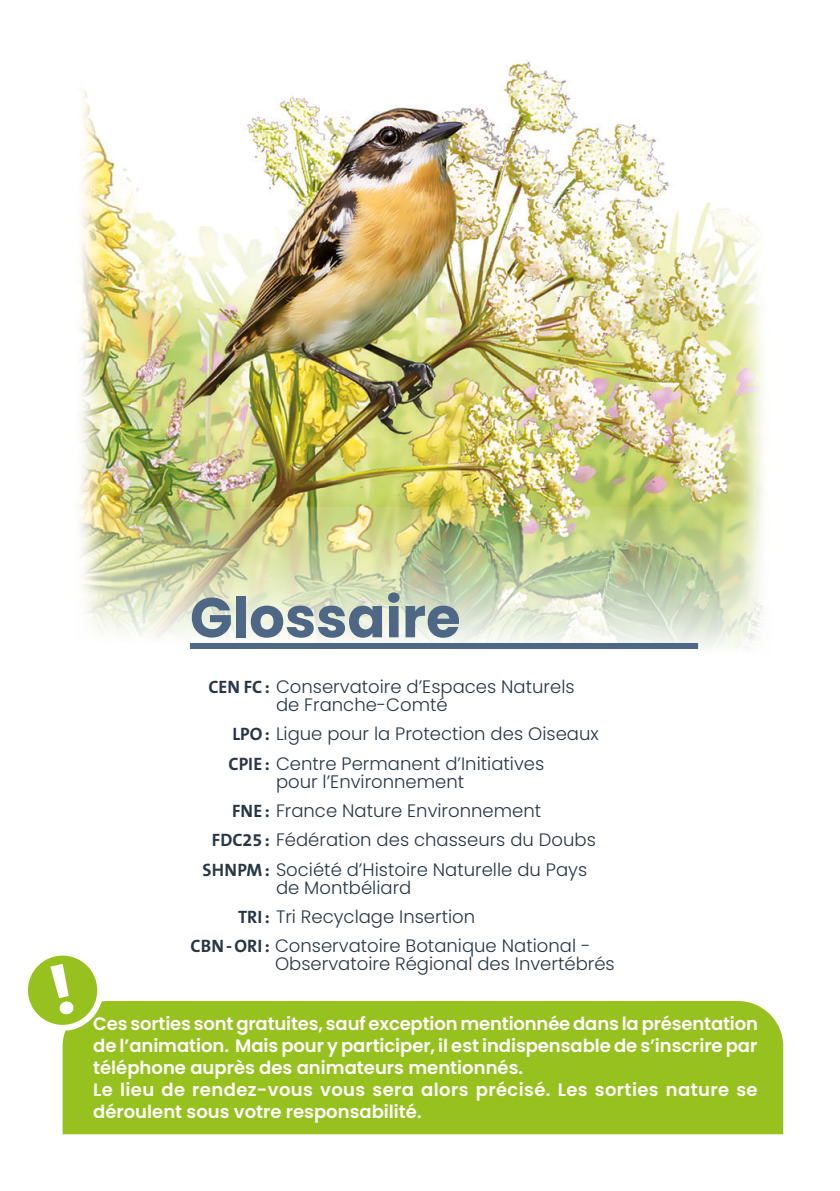
<style>
.page{position:relative;width:840px;height:1191px;background:#fff}
.page>*{position:absolute;margin:0;border:0;box-sizing:border-box;transform-origin:0 0}
.t1{font:700 56px "Poppins";color:#4d6784}
.t2{font:300 18px/18px "Poppins";color:#283645}
.t3{font:600 18px/22px "Poppins";color:#fff}
.s1{font-family:"The Mix B W7";font-weight:700}
</style>
<div class="page">
<img style="left:79px;top:60px;width:685px;height:447px">
<div style="left:63px;top:1001px;width:719px;height:133px;background:#96c11f"></div>
<svg style="left:25px;top:952px;width:75px;height:75px;fill:#96c11f"></svg>
<div style="left:22px;top:949px;width:81px;height:81px;border:6px solid #fff;border-radius:50%"></div>
<img style="left:79px;top:507px;width:684px;height:142px">
<div style="left:190px;top:643px;width:507px;height:6px;background:#4d6784"></div>
<svg style="left:50px;top:963px;width:25px;height:52px"></svg>
<h1 class="t1" style="left:190px;top:585px;width:272px">Glossaire</h1>
<p class="t2" style="left:276px;top:677px;width:300px;text-indent:-68px"><span class="s1">CEN FC:</span> Conservatoire d’Espaces Naturels de Franche-Comté</p>
<p class="t2" style="left:228px;top:719px;width:371px;line-height:29.4px"><span class="s1">LPO:</span> Ligue pour la Protection des Oiseaux<br><span class="s1">CPIE :</span> Centre Permanent d’Initiatives</p>
<p class="t2" style="left:276px;top:772px;width:190px">pour l’Environnement</p>
<p class="t2" style="left:232px;top:801px;width:310px"><span class="s1">FNE :</span> France Nature Environnement</p>
<p class="t2" style="left:212px;top:831px;width:385px"><span class="s1">FDC25:</span> Fédération des chasseurs du Doubs</p>
<p class="t2" style="left:202px;top:860px;width:386px"><span class="s1">SHNPM:</span> Société d’Histoire Naturelle du Pays</p>
<p class="t2" style="left:276px;top:878px;width:137px">de Montbéliard</p>
<p class="t2" style="left:238px;top:908px;width:238px"><span class="s1">TRI:</span> Tri Recyclage Insertion</p>
<p class="t2" style="left:190px;top:937px;width:401px"><span class="s1">CBN-ORI:</span> Conservatoire Botanique National -</p>
<p class="t2" style="left:275px;top:955px;width:341px">Observatoire Régional des Invertébrés</p>
<p class="t3" style="left:93px;top:1013px;width:666px">Ces sorties sont gratuites, sauf exception mentionnée dans la présentation de l’animation. Mais pour y participer, il est indispensable de s’inscrire par téléphone auprès des animateurs mentionnés.<br>Le lieu de rendez-vous vous sera alors précisé. Les sorties nature se déroulent sous votre responsabilité.</p>
</div>
